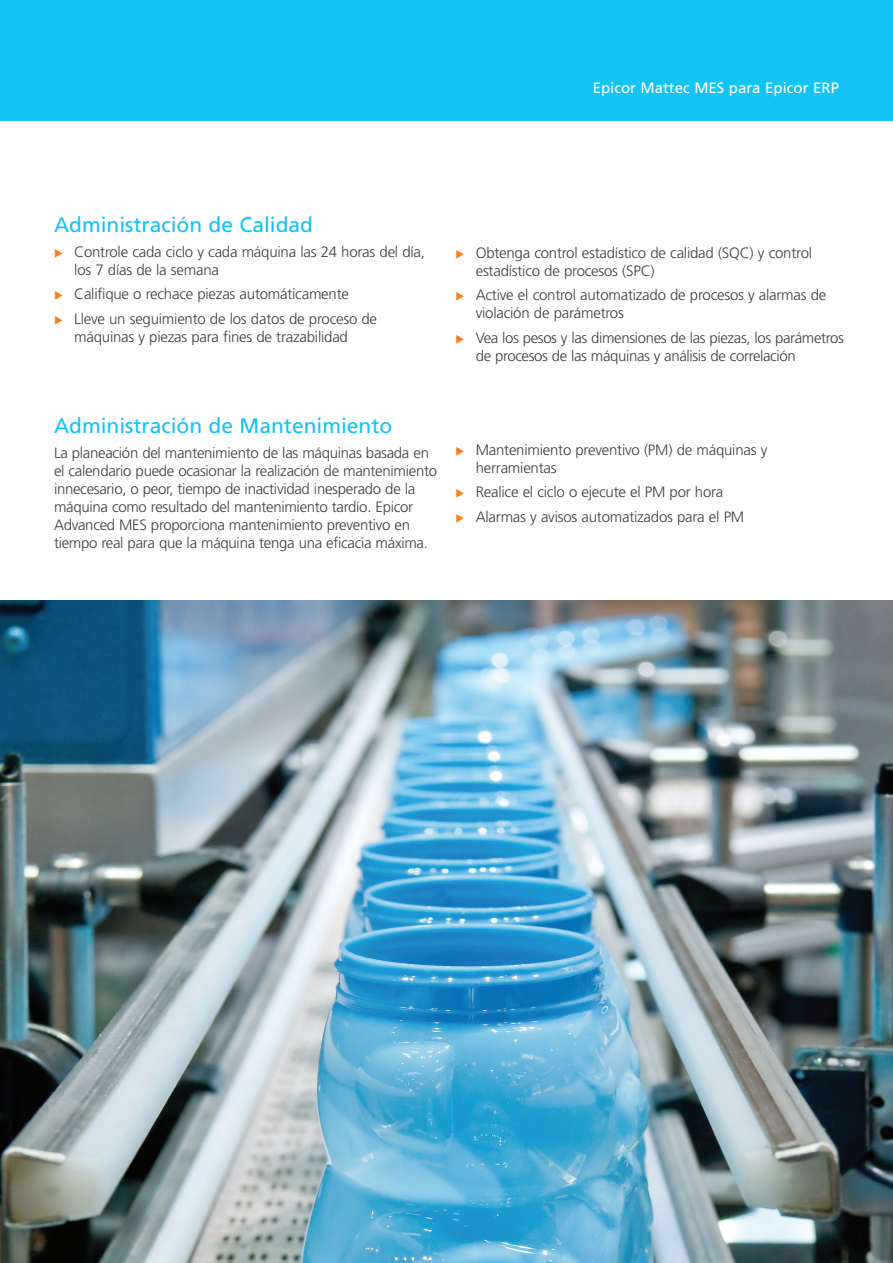
<style>
.page{position:relative;width:893px;height:1263px;background:#fff}
.page>*{position:absolute;margin:0;border:0;box-sizing:border-box;transform-origin:0 0}
.Body_Heading{font:21px "Frutiger LT Std";color:#12c3f4}
.Body_Copy{font:300 15px/18px "Frutiger LT Std";letter-spacing:-.015em;color:#3e3e3f}
.t1{font:15px "Frutiger LT Std";color:#fff}
</style>
<div class="page">
<div style="left:0;top:0;width:893px;height:121px;background:#12c3f4"></div>
<img style="left:0;top:600px;width:893px;height:663px">
<p class="Body_Heading" style="left:54px;top:212px;width:261px">Administración de Calidad</p>
<p class="Body_Copy" style="left:74px;top:243px;width:352px">Controle cada ciclo y cada máquina las 24 horas del día, los 7 días de la semana</p>
<p class="Body_Copy" style="left:74px;top:285px;width:276px">Califique o rechace piezas automáticamente</p>
<p class="Body_Copy" style="left:74px;top:310px;width:304px">Lleve un seguimiento de los datos de proceso de máquinas y piezas para fines de trazabilidad</p>
<p class="t1" style="left:593px;top:79px;width:248px">Epicor Mattec MES para Epicor ERP</p>
<p class="Body_Copy" style="left:476px;top:244px;width:338px">Obtenga control estadístico de calidad (SQC) y control estadístico de procesos (SPC)</p>
<p class="Body_Copy" style="left:476px;top:286px;width:352px">Active el control automatizado de procesos y alarmas de violación de parámetros</p>
<p class="Body_Copy" style="left:476px;top:329px;width:370px">Vea los pesos y las dimensiones de las piezas, los parámetros de procesos de las máquinas y análisis de correlación</p>
<p class="Body_Heading" style="left:54px;top:414px;width:340px">Administración de Mantenimiento</p>
<p class="Body_Copy" style="left:54px;top:444px;width:385px">La planeación del mantenimiento de las máquinas basada en el calendario puede ocasionar la realización de mantenimiento innecesario, o peor, tiempo de inactividad inesperado de la máquina como resultado del mantenimiento tardío. Epicor Advanced MES proporciona mantenimiento preventivo en tiempo real para que la máquina tenga una eficacia máxima.</p>
<p class="Body_Copy" style="left:476px;top:441px;width:293px">Mantenimiento preventivo (PM) de máquinas y herramientas</p>
<p class="Body_Copy" style="left:476px;top:483px;width:249px">Realice el ciclo o ejecute el PM por hora</p>
<p class="Body_Copy" style="left:476px;top:508px;width:270px">Alarmas y avisos automatizados para el PM</p>
</div>
